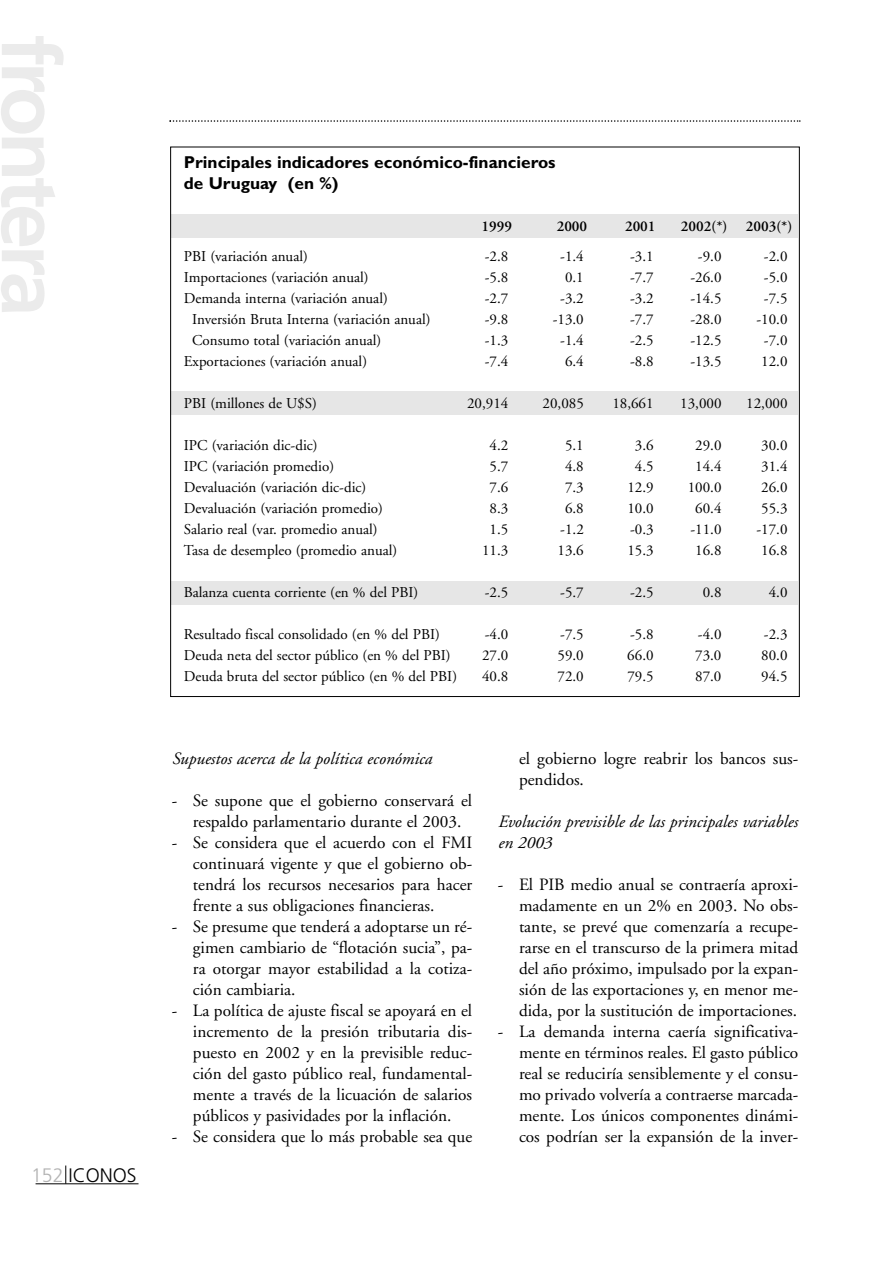
<style>
.page{position:relative;width:893px;height:1263px;background:#fff}
.page>*{position:absolute;margin:0;border:0;box-sizing:border-box;transform-origin:0 0}
.t1{font:300 19.5px "Frutiger";color:#000}
.t2{font:17.25px/21px "Adobe Garamond";color:#000;text-align:justify}
.t3{font:italic 17.25px/21px "Adobe Garamond";color:#000}
.t4{font:700 17.25px/20.7px "Gill Sans";color:#000}
.t5{font:15px "Adobe Garamond";color:#000}
.t6{font:600 15px "Adobe Garamond";color:#000}
.s1{color:#b3b3b3}
</style>
<div class="page">
<hr style="left:36px;top:1184px;width:102px;height:1px;background:#000">
<svg style="left:65px;top:1166px;width:1px;height:18px"></svg>
<svg style="left:169px;top:120px;width:631px;height:2px"></svg>
<div style="left:171px;top:214px;width:626px;height:23px;background:#e6e6e6"></div>
<div style="left:171px;top:391px;width:626px;height:24px;background:#e6e6e6"></div>
<div style="left:171px;top:581px;width:626px;height:23px;background:#e6e6e6"></div>
<p class="t1" style="left:31px;top:1167px;width:107px"><span class="s1">152</span> ICONOS</p>
<p class="t4" style="left:184px;top:154px;width:373px">Principales indicadores económico-financieros de Uruguay (en %)</p>
<p class="t6" style="left:481px;top:220px;width:32px">1999</p>
<p class="t6" style="left:556px;top:220px;width:32px">2000</p>
<p class="t6" style="left:625px;top:220px;width:32px">2001</p>
<p class="t6" style="left:681px;top:220px;width:113px">2002(*) 2003(*)</p>
<p class="t5" style="left:184px;top:250px;width:125px">PBI (variación anual)</p>
<p class="t5" style="left:485px;top:250px;width:25px">-2.8</p>
<p class="t5" style="left:560px;top:250px;width:25px">-1.4</p>
<p class="t5" style="left:630px;top:250px;width:25px">-3.1</p>
<p class="t5" style="left:698px;top:250px;width:25px">-9.0</p>
<p class="t5" style="left:764px;top:250px;width:25px">-2.0</p>
<p class="t5" style="left:184px;top:271px;width:186px">Importaciones (variación anual)</p>
<p class="t5" style="left:485px;top:271px;width:25px">-5.8</p>
<p class="t5" style="left:565px;top:271px;width:20px">0.1</p>
<p class="t5" style="left:630px;top:271px;width:25px">-7.7</p>
<p class="t5" style="left:690px;top:271px;width:33px">-26.0</p>
<p class="t5" style="left:764px;top:271px;width:25px">-5.0</p>
<p class="t5" style="left:184px;top:292px;width:205px">Demanda interna (variación anual)</p>
<p class="t5" style="left:485px;top:292px;width:25px">-2.7</p>
<p class="t5" style="left:560px;top:292px;width:25px">-3.2</p>
<p class="t5" style="left:630px;top:292px;width:25px">-3.2</p>
<p class="t5" style="left:690px;top:292px;width:33px">-14.5</p>
<p class="t5" style="left:764px;top:292px;width:25px">-7.5</p>
<p class="t5" style="left:192px;top:313px;width:240px">Inversión Bruta Interna (variación anual)</p>
<p class="t5" style="left:485px;top:313px;width:25px">-9.8</p>
<p class="t5" style="left:552px;top:313px;width:33px">-13.0</p>
<p class="t5" style="left:630px;top:313px;width:25px">-7.7</p>
<p class="t5" style="left:690px;top:313px;width:33px">-28.0</p>
<p class="t5" style="left:756px;top:313px;width:33px">-10.0</p>
<p class="t5" style="left:192px;top:334px;width:191px">Consumo total (variación anual)</p>
<p class="t5" style="left:485px;top:334px;width:25px">-1.3</p>
<p class="t5" style="left:560px;top:334px;width:25px">-1.4</p>
<p class="t5" style="left:630px;top:334px;width:25px">-2.5</p>
<p class="t5" style="left:690px;top:334px;width:33px">-12.5</p>
<p class="t5" style="left:764px;top:334px;width:25px">-7.0</p>
<p class="t5" style="left:184px;top:355px;width:185px">Exportaciones (variación anual)</p>
<p class="t5" style="left:485px;top:355px;width:25px">-7.4</p>
<p class="t5" style="left:565px;top:355px;width:20px">6.4</p>
<p class="t5" style="left:630px;top:355px;width:25px">-8.8</p>
<p class="t5" style="left:690px;top:355px;width:33px">-13.5</p>
<p class="t5" style="left:761px;top:355px;width:28px">12.0</p>
<p class="t5" style="left:184px;top:397px;width:134px">PBI (millones de U$S)</p>
<p class="t5" style="left:467px;top:397px;width:43px">20,914</p>
<p class="t5" style="left:542px;top:397px;width:43px">20,085</p>
<p class="t5" style="left:612px;top:397px;width:43px">18,661</p>
<p class="t5" style="left:680px;top:397px;width:43px">13,000</p>
<p class="t5" style="left:746px;top:397px;width:43px">12,000</p>
<p class="t5" style="left:184px;top:439px;width:135px">IPC (variación dic-dic)</p>
<p class="t5" style="left:489px;top:439px;width:20px">4.2</p>
<p class="t5" style="left:565px;top:439px;width:20px">5.1</p>
<p class="t5" style="left:635px;top:439px;width:20px">3.6</p>
<p class="t5" style="left:695px;top:439px;width:28px">29.0</p>
<p class="t5" style="left:761px;top:439px;width:28px">30.0</p>
<p class="t5" style="left:184px;top:460px;width:152px">IPC (variación promedio)</p>
<p class="t5" style="left:489px;top:460px;width:20px">5.7</p>
<p class="t5" style="left:565px;top:460px;width:20px">4.8</p>
<p class="t5" style="left:635px;top:460px;width:20px">4.5</p>
<p class="t5" style="left:695px;top:460px;width:28px">14.4</p>
<p class="t5" style="left:761px;top:460px;width:28px">31.4</p>
<p class="t5" style="left:184px;top:481px;width:184px">Devaluación (variación dic-dic)</p>
<p class="t5" style="left:489px;top:481px;width:20px">7.6</p>
<p class="t5" style="left:565px;top:481px;width:20px">7.3</p>
<p class="t5" style="left:627px;top:481px;width:28px">12.9</p>
<p class="t5" style="left:687px;top:481px;width:35px">100.0</p>
<p class="t5" style="left:761px;top:481px;width:28px">26.0</p>
<p class="t5" style="left:184px;top:502px;width:200px">Devaluación (variación promedio)</p>
<p class="t5" style="left:489px;top:502px;width:20px">8.3</p>
<p class="t5" style="left:565px;top:502px;width:20px">6.8</p>
<p class="t5" style="left:627px;top:502px;width:28px">10.0</p>
<p class="t5" style="left:695px;top:502px;width:28px">60.4</p>
<p class="t5" style="left:761px;top:502px;width:28px">55.3</p>
<p class="t5" style="left:184px;top:523px;width:195px">Salario real (var. promedio anual)</p>
<p class="t5" style="left:489px;top:523px;width:20px">1.5</p>
<p class="t5" style="left:560px;top:523px;width:25px">-1.2</p>
<p class="t5" style="left:630px;top:523px;width:25px">-0.3</p>
<p class="t5" style="left:690px;top:523px;width:33px">-11.0</p>
<p class="t5" style="left:756px;top:523px;width:33px">-17.0</p>
<p class="t5" style="left:184px;top:544px;width:215px">Tasa de desempleo (promedio anual)</p>
<p class="t5" style="left:482px;top:544px;width:28px">11.3</p>
<p class="t5" style="left:557px;top:544px;width:28px">13.6</p>
<p class="t5" style="left:627px;top:544px;width:28px">15.3</p>
<p class="t5" style="left:695px;top:544px;width:28px">16.8</p>
<p class="t5" style="left:761px;top:544px;width:28px">16.8</p>
<p class="t5" style="left:184px;top:586px;width:236px">Balanza cuenta corriente (en % del PBI)</p>
<p class="t5" style="left:485px;top:586px;width:25px">-2.5</p>
<p class="t5" style="left:560px;top:586px;width:25px">-5.7</p>
<p class="t5" style="left:630px;top:586px;width:25px">-2.5</p>
<p class="t5" style="left:702px;top:586px;width:20px">0.8</p>
<p class="t5" style="left:768px;top:586px;width:20px">4.0</p>
<p class="t5" style="left:184px;top:628px;width:257px">Resultado fiscal consolidado (en % del PBI)</p>
<p class="t5" style="left:485px;top:628px;width:25px">-4.0</p>
<p class="t5" style="left:560px;top:628px;width:25px">-7.5</p>
<p class="t5" style="left:630px;top:628px;width:25px">-5.8</p>
<p class="t5" style="left:698px;top:628px;width:25px">-4.0</p>
<p class="t5" style="left:764px;top:628px;width:25px">-2.3</p>
<p class="t5" style="left:184px;top:649px;width:268px">Deuda neta del sector público (en % del PBI)</p>
<p class="t5" style="left:482px;top:649px;width:28px">27.0</p>
<p class="t5" style="left:557px;top:649px;width:28px">59.0</p>
<p class="t5" style="left:627px;top:649px;width:28px">66.0</p>
<p class="t5" style="left:695px;top:649px;width:28px">73.0</p>
<p class="t5" style="left:761px;top:649px;width:28px">80.0</p>
<p class="t5" style="left:184px;top:670px;width:275px">Deuda bruta del sector público (en % del PBI)</p>
<p class="t5" style="left:482px;top:670px;width:28px">40.8</p>
<p class="t5" style="left:557px;top:670px;width:28px">72.0</p>
<p class="t5" style="left:627px;top:670px;width:28px">79.5</p>
<p class="t5" style="left:695px;top:670px;width:28px">87.0</p>
<p class="t5" style="left:761px;top:670px;width:28px">94.5</p>
<p class="t3" style="left:172px;top:749px;width:262px">Supuestos acerca de la política económica</p>
<p class="t2" style="left:193px;top:791px;width:281px;text-indent:-21px">- Se supone que el gobierno conservará el respaldo parlamentario durante el 2003.</p>
<p class="t2" style="left:193px;top:833px;width:281px;text-indent:-21px">- Se considera que el acuerdo con el FMI continuará vigente y que el gobierno ob&shy;tendrá los recursos necesarios para hacer frente a sus obligaciones financieras.</p>
<p class="t2" style="left:193px;top:917px;width:281px;text-indent:-21px">- Se presume que tenderá a adoptarse un ré&shy;gimen cambiario de “flotación sucia”, pa&shy;ra otorgar mayor estabilidad a la cotiza&shy;ción cambiaria.</p>
<p class="t2" style="left:193px;top:1001px;width:281px;text-indent:-21px">- La política de ajuste fiscal se apoyará en el incremento de la presión tributaria dis&shy;puesto en 2002 y en la previsible reduc&shy;ción del gasto público real, fundamental&shy;mente a través de la licuación de salarios públicos y pasividades por la inflación.</p>
<p class="t2" style="left:172px;top:1127px;width:302px">- Se considera que lo más probable sea que</p>
<p class="t2" style="left:519px;top:749px;width:281px">el gobierno logre reabrir los bancos sus&shy;pendidos.</p>
<p class="t3" style="left:497px;top:812px;width:301px">Evolución previsible de las principales variables en 2003</p>
<p class="t2" style="left:519px;top:875px;width:281px;text-indent:-21px">- El PIB medio anual se contraería aproxi&shy;madamente en un 2% en 2003. No obs&shy;tante, se prevé que comenzaría a recupe&shy;rarse en el transcurso de la primera mitad del año próximo, impulsado por la expan&shy;sión de las exportaciones y, en menor me&shy;dida, por la sustitución de importaciones.</p>
<p class="t2" style="left:519px;top:1022px;width:281px;text-indent:-21px">- La demanda interna caería significativa&shy;mente en términos reales. El gasto público real se reduciría sensiblemente y el consu&shy;mo privado volvería a contraerse marcada&shy;mente. Los únicos componentes dinámi&shy;cos podrían ser la expansión de la inver-</p>
</div>
